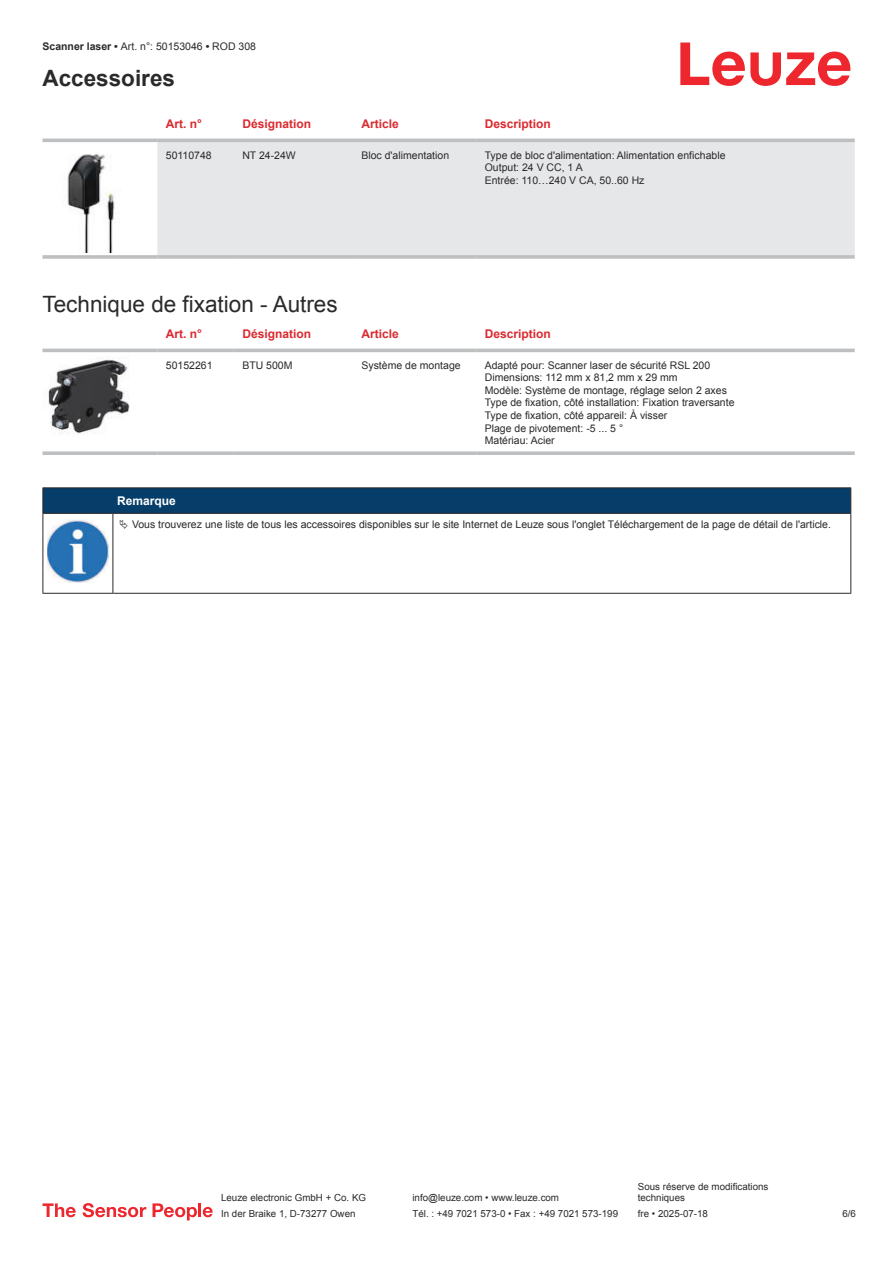
<style>
.page{position:relative;width:893px;height:1263px;background:#fff}
.page>*{position:absolute;margin:0;border:0;box-sizing:border-box;transform-origin:0 0}
.t1{font:22.5px "Arial";color:#2b292a}
.t2{font:700 22.5px "Arial";color:#2b292a}
.t3{font:700 12px "Arial";color:#db2a30}
.t4{font:700 12px "Arial";color:#fff}
.t5{font:10.5px/12.6px "Arial";color:#2b292a}
.t6{font:9.75px/11.7px "Arial";color:#2b292a}
.s1{font-weight:700}
</style>
<div class="page">
<svg style="left:680px;top:43px;width:170px;height:43px"></svg>
<svg style="left:43px;top:138px;width:812px;height:1px"></svg>
<div style="left:157px;top:142px;width:698px;height:113px;background:#e6e7e9"></div>
<hr style="left:43px;top:139px;width:114px;height:3px;background:#bdbfc1">
<hr style="left:157px;top:139px;width:77px;height:3px;background:#bdbfc1">
<hr style="left:234px;top:139px;width:119px;height:3px;background:#bdbfc1">
<hr style="left:353px;top:139px;width:123px;height:3px;background:#bdbfc1">
<hr style="left:476px;top:139px;width:379px;height:3px;background:#bdbfc1">
<svg style="left:43px;top:255px;width:114px;height:4px"></svg>
<hr style="left:157px;top:255px;width:77px;height:4px;background:#bdbfc1">
<svg style="left:234px;top:255px;width:119px;height:4px"></svg>
<svg style="left:353px;top:255px;width:123px;height:4px"></svg>
<hr style="left:476px;top:255px;width:379px;height:4px;background:#bdbfc1">
<img style="left:67px;top:154px;width:48px;height:99px">
<svg style="left:43px;top:348px;width:812px;height:5px;fill:#efeff0"></svg>
<hr style="left:43px;top:349px;width:114px;height:3px;background:#bdbfc1">
<hr style="left:157px;top:349px;width:77px;height:3px;background:#bdbfc1">
<hr style="left:234px;top:349px;width:119px;height:3px;background:#bdbfc1">
<hr style="left:353px;top:349px;width:123px;height:3px;background:#bdbfc1">
<hr style="left:476px;top:349px;width:379px;height:3px;background:#bdbfc1">
<svg style="left:43px;top:451px;width:114px;height:4px"></svg>
<svg style="left:157px;top:451px;width:77px;height:4px"></svg>
<svg style="left:234px;top:451px;width:119px;height:4px"></svg>
<svg style="left:353px;top:451px;width:123px;height:4px"></svg>
<svg style="left:476px;top:451px;width:379px;height:4px;background:#c3c5c7"></svg>
<img style="left:48px;top:359px;width:82px;height:75px">
<svg style="left:44px;top:514px;width:806px;height:79px"></svg>
<hr style="left:43px;top:487px;width:70px;height:1px;background:#2b292a">
<hr style="left:43px;top:513px;width:70px;height:1px;background:#2b292a">
<hr style="left:113px;top:487px;width:738px;height:1px;background:#2b292a">
<div style="left:43px;top:488px;width:808px;height:25px;background:#063d69"></div>
<hr style="left:113px;top:513px;width:738px;height:1px;background:#2b292a">
<hr style="left:43px;top:514px;width:1px;height:75px;background:#2b292a">
<hr style="left:113px;top:514px;width:1px;height:75px;background:#2b292a">
<hr style="left:850px;top:514px;width:1px;height:75px;background:#2b292a">
<hr style="left:43px;top:593px;width:70px;height:1px;background:#2b292a">
<hr style="left:113px;top:593px;width:738px;height:1px;background:#2b292a">
<img style="left:47px;top:520px;width:61px;height:63px">
<div style="left:115px;top:514px;width:734px;height:20px;background:#fff"></div>
<svg style="left:43px;top:1203px;width:33px;height:14px"></svg>
<svg style="left:83px;top:1203px;width:63px;height:14px"></svg>
<svg style="left:153px;top:1203px;width:44px;height:17px"></svg>
<hr style="left:198px;top:1203px;width:3px;height:14px;background:#ed272d">
<svg style="left:203px;top:1207px;width:10px;height:10px"></svg>
<p class="t5" style="left:43px;top:41px;width:215px"><span class="s1">Scanner laser •</span> Art. n°: 50153046 <span class="s1">•</span> ROD 308</p>
<h1 class="t2" style="left:43px;top:70px;width:134px">Accessoires</h1>
<p class="t3" style="left:166px;top:119px;width:38px">Art. n°</p>
<p class="t3" style="left:242px;top:119px;width:70px">Désignation</p>
<p class="t3" style="left:361px;top:119px;width:39px">Article</p>
<p class="t3" style="left:485px;top:119px;width:68px">Description</p>
<p class="t5" style="left:166px;top:150px;width:47px">50110748</p>
<p class="t5" style="left:242px;top:150px;width:55px">NT 24-24W</p>
<p class="t5" style="left:361px;top:150px;width:89px">Bloc d'alimentation</p>
<p class="t5" style="left:485px;top:150px;width:242px">Type de bloc d'alimentation: Alimentation enfichable<br>Output: 24 V CC, 1 A<br>Entrée: 110…240 V CA, 50..60 Hz</p>
<h1 class="t1" style="left:43px;top:295px;width:297px">Technique de fixation - Autres</h1>
<p class="t3" style="left:166px;top:329px;width:38px">Art. n°</p>
<p class="t3" style="left:242px;top:329px;width:70px">Désignation</p>
<p class="t3" style="left:361px;top:329px;width:39px">Article</p>
<p class="t3" style="left:485px;top:329px;width:68px">Description</p>
<p class="t5" style="left:166px;top:360px;width:48px">50152261</p>
<p class="t5" style="left:242px;top:360px;width:52px">BTU 500M</p>
<p class="t5" style="left:361px;top:360px;width:101px">Système de montage</p>
<p class="t5" style="left:485px;top:360px;width:251px">Adapté pour: Scanner laser de sécurité RSL 200<br>Dimensions: 112 mm x 81,2 mm x 29 mm<br>Modèle: Système de montage, réglage selon 2 axes Type de fixation, côté installation: Fixation traversante Type de fixation, côté appareil: À visser<br>Plage de pivotement: -5 ... 5 °<br>Matériau: Acier</p>
<p class="t4" style="left:117px;top:496px;width:60px">Remarque</p>
<p class="t5" style="left:132px;top:519px;width:700px">Vous trouverez une liste de tous les accessoires disponibles sur le site Internet de Leuze sous l'onglet Téléchargement de la page de détail de l'article.</p>
<p class="t6" style="left:221px;top:1193px;width:146px">Leuze electronic GmbH + Co. KG</p>
<p class="t6" style="left:412px;top:1193px;width:148px">info@leuze.com • www.leuze.com</p>
<p class="t6" style="left:638px;top:1181px;width:132px">Sous réserve de modifications techniques</p>
<p class="t6" style="left:221px;top:1209px;width:136px">In der Braike 1, D-73277 Owen</p>
<p class="t6" style="left:412px;top:1209px;width:207px">Tél. : +49 7021 573-0 • Fax : +49 7021 573-199</p>
<p class="t6" style="left:638px;top:1209px;width:72px">fre • 2025-07-18</p>
<p class="t6" style="left:842px;top:1209px;width:15px">6 /6</p>
</div>
